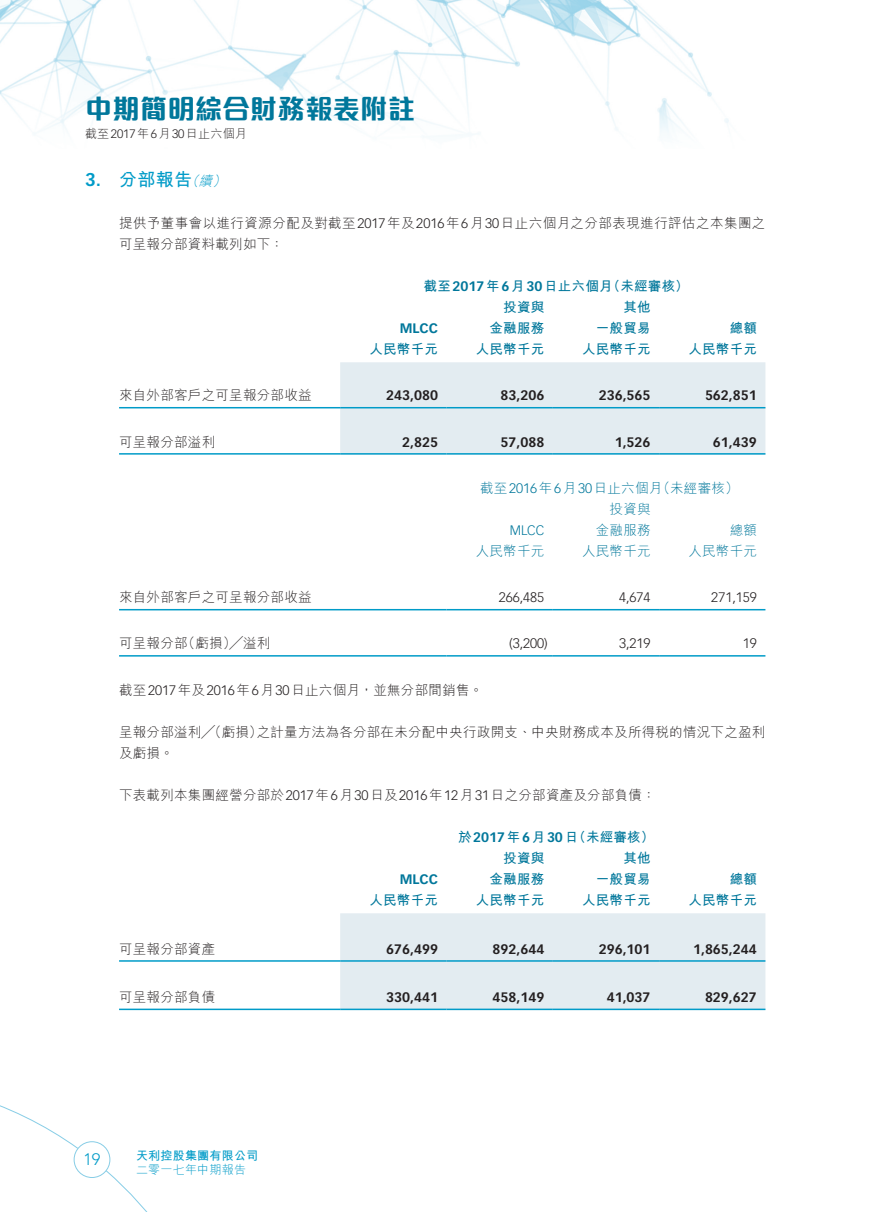
<style>
.page{position:relative;width:893px;height:1212px;background:#fff}
.page>*{position:absolute;margin:0;border:0;box-sizing:border-box;transform-origin:0 0}
.t1{font:800 27px "M Elle HK";letter-spacing:.02em;color:#00779b}
._01_H1{font:700 18px "M Hei HK";color:#009bc8}
._01_H1-2{font:700 18px "Vectora LT Std";color:#009bc8}
.t2{font:300 16.5px "Avenir LT Std";color:#009bc8}
._00_txt{font:300 13.5px/21px "M Hei HK";letter-spacing:.02em;color:#231f20}
._50_Table_txt{font:700 13.5px "M Hei HK";letter-spacing:.02em;color:#00779b}
._50_Table_txt-2{font:700 13.5px "Vectora LT Std";color:#231f20}
._50_Table_txt-3{font:300 13.5px "M Hei HK";letter-spacing:.02em;color:#231f20}
._50_Table_txt-4{font:300 13.5px "M Hei HK";letter-spacing:.02em;color:#00779b}
._50_Table_txt-5{font:300 13.5px "Vectora LT Std";color:#231f20}
._50_Table_txt-6{font:700 13.5px "Vectora LT Std";color:#00779b}
._50_Table_txt-7{font:300 13.5px "Vectora LT Std";color:#00779b}
._01_H1-3{font:italic 300 13.5px "M Hei HK";color:#009bc8}
.t3{font:300 12px "M Hei HK";letter-spacing:.02em;color:#231f20}
.t4{font:700 12px "M Hei HK";letter-spacing:.02em;color:#009bc8}
.t5{font:300 12px "M Hei HK";letter-spacing:.02em;color:#009bc8}
.s1{font-family:"Vectora LT Std"}
</style>
<div class="page">
<img style="left:0;top:0;width:729px;height:135px">
<div style="left:74px;top:1141px;width:36px;height:37px;border:1px solid #87cde6;border-radius:50%"></div>
<svg style="left:105px;top:1169px;width:43px;height:43px"></svg>
<svg style="left:0;top:1105px;width:79px;height:44px"></svg>
<div style="left:340px;top:362px;width:425px;height:91px;background:#e3ecf1"></div>
<hr style="left:119px;top:407px;width:221px;height:1px;background:#009bc8">
<hr style="left:340px;top:407px;width:106px;height:1px;background:#009bc8">
<hr style="left:446px;top:407px;width:107px;height:1px;background:#009bc8">
<hr style="left:553px;top:407px;width:106px;height:1px;background:#009bc8">
<hr style="left:659px;top:407px;width:106px;height:1px;background:#009bc8">
<hr style="left:119px;top:453px;width:221px;height:2px;background:#009bc8">
<hr style="left:340px;top:453px;width:106px;height:2px;background:#009bc8">
<hr style="left:446px;top:453px;width:107px;height:2px;background:#009bc8">
<hr style="left:553px;top:453px;width:106px;height:2px;background:#009bc8">
<hr style="left:659px;top:453px;width:106px;height:2px;background:#009bc8">
<hr style="left:119px;top:609px;width:327px;height:1px;background:#009bc8">
<hr style="left:446px;top:609px;width:107px;height:1px;background:#009bc8">
<hr style="left:553px;top:609px;width:106px;height:1px;background:#009bc8">
<hr style="left:659px;top:609px;width:106px;height:1px;background:#009bc8">
<hr style="left:119px;top:655px;width:327px;height:1px;background:#009bc8">
<hr style="left:446px;top:655px;width:107px;height:1px;background:#009bc8">
<hr style="left:553px;top:655px;width:106px;height:1px;background:#009bc8">
<hr style="left:659px;top:655px;width:106px;height:1px;background:#009bc8">
<div style="left:340px;top:913px;width:425px;height:95px;background:#e3ecf1"></div>
<hr style="left:119px;top:960px;width:221px;height:2px;background:#009bc8">
<hr style="left:340px;top:960px;width:106px;height:2px;background:#009bc8">
<hr style="left:446px;top:960px;width:107px;height:2px;background:#009bc8">
<hr style="left:553px;top:960px;width:106px;height:2px;background:#009bc8">
<hr style="left:659px;top:960px;width:106px;height:2px;background:#009bc8">
<hr style="left:119px;top:1008px;width:221px;height:2px;background:#009bc8">
<hr style="left:340px;top:1008px;width:106px;height:2px;background:#009bc8">
<hr style="left:446px;top:1008px;width:107px;height:2px;background:#009bc8">
<hr style="left:553px;top:1008px;width:106px;height:2px;background:#009bc8">
<hr style="left:659px;top:1008px;width:106px;height:2px;background:#009bc8">
<h1 class="t1" style="left:85px;top:95px;width:331px">中期簡明綜合財務報表附註</h1>
<p class="t3" style="left:85px;top:127px;width:163px">截至<span class="s1">2017</span>年<span class="s1">6</span>月<span class="s1">30</span>日止六個月</p>
<p class="_01_H1-3" style="left:212px;top:174px;width:18px">(</p>
<p class="_01_H1" style="left:119px;top:166px;width:75px">分部報告</p>
<p class="_01_H1-2" style="left:85px;top:169px;width:17px">3.</p>
<p class="_01_H1-3" style="left:199px;top:174px;width:18px">續</p>
<p class="_01_H1-3" style="left:185px;top:174px;width:18px">（</p>
<p class="_00_txt" style="left:119px;top:213px;width:648px">提供予董事會以進行資源分配及對截至<span class="s1">2017</span>年及<span class="s1">2016</span>年<span class="s1">6</span>月<span class="s1">30</span>日止六個月之分部表現進行評估之本集團之可呈報分部資料載列如下：</p>
<p class="_50_Table_txt" style="left:607px;top:276px;width:83px">（未經審核(</p>
<p class="_50_Table_txt" style="left:424px;top:276px;width:190px">截至<span class="s1">2017</span>年<span class="s1">6</span>月<span class="s1">30</span>日止六個月</p>
<p class="_50_Table_txt-6" style="left:400px;top:320px;width:40px">MLCC</p>
<p class="_50_Table_txt" style="left:623px;top:297px;width:29px">其他</p>
<p class="_50_Table_txt" style="left:503px;top:297px;width:43px">投資與</p>
<p class="_50_Table_txt" style="left:489px;top:318px;width:56px">金融服務</p>
<p class="_50_Table_txt" style="left:596px;top:318px;width:56px">一般貿易</p>
<p class="_50_Table_txt" style="left:730px;top:318px;width:29px">總額</p>
<p class="_50_Table_txt" style="left:369px;top:339px;width:70px">人民幣千元</p>
<p class="_50_Table_txt" style="left:476px;top:339px;width:70px">人民幣千元</p>
<p class="_50_Table_txt" style="left:582px;top:339px;width:70px">人民幣千元</p>
<p class="_50_Table_txt" style="left:688px;top:339px;width:70px">人民幣千元</p>
<p class="_50_Table_txt-3" style="left:119px;top:388px;width:194px">來自外部客戶之可呈報分部收益</p>
<p class="_50_Table_txt-2" style="left:386px;top:387px;width:53px">243,080</p>
<p class="_50_Table_txt-2" style="left:500px;top:387px;width:45px">83,206</p>
<p class="_50_Table_txt-2" style="left:599px;top:387px;width:53px">236,565</p>
<p class="_50_Table_txt-2" style="left:705px;top:387px;width:53px">562,851</p>
<p class="_50_Table_txt-3" style="left:119px;top:435px;width:98px">可呈報分部溢利</p>
<p class="_50_Table_txt-2" style="left:402px;top:433px;width:37px">2,825</p>
<p class="_50_Table_txt-2" style="left:500px;top:433px;width:45px">57,088</p>
<p class="_50_Table_txt-2" style="left:615px;top:433px;width:37px">1,526</p>
<p class="_50_Table_txt-2" style="left:713px;top:433px;width:45px">61,439</p>
<p class="_50_Table_txt-4" style="left:657px;top:481px;width:83px">（未經審核(</p>
<p class="_50_Table_txt-4" style="left:480px;top:481px;width:184px">截至<span class="s1">2016</span>年<span class="s1">6</span>月<span class="s1">30</span>日止六個月</p>
<p class="_50_Table_txt-7" style="left:510px;top:523px;width:36px">MLCC</p>
<p class="_50_Table_txt-4" style="left:610px;top:502px;width:43px">投資與</p>
<p class="_50_Table_txt-4" style="left:596px;top:523px;width:56px">金融服務</p>
<p class="_50_Table_txt-4" style="left:730px;top:523px;width:29px">總額</p>
<p class="_50_Table_txt-4" style="left:476px;top:544px;width:70px">人民幣千元</p>
<p class="_50_Table_txt-4" style="left:582px;top:544px;width:70px">人民幣千元</p>
<p class="_50_Table_txt-4" style="left:688px;top:544px;width:70px">人民幣千元</p>
<p class="_50_Table_txt-3" style="left:119px;top:590px;width:194px">來自外部客戶之可呈報分部收益</p>
<p class="_50_Table_txt-5" style="left:499px;top:590px;width:47px">266,485</p>
<p class="_50_Table_txt-5" style="left:619px;top:590px;width:33px">4,674</p>
<p class="_50_Table_txt-5" style="left:711px;top:590px;width:47px">271,159</p>
<p class="_50_Table_txt-3" style="left:182px;top:637px;width:90px">（虧損）╱溢利</p>
<p class="_50_Table_txt-3" style="left:119px;top:637px;width:70px">可呈報分部</p>
<p class="_00_txt" style="left:119px;top:679px;width:365px">截至<span class="s1">2017</span>年及<span class="s1">2016</span>年<span class="s1">6</span>月<span class="s1">30</span>日止六個月，並無分部間銷售。</p>
<p class="_00_txt" style="left:257px;top:721px;width:510px">之計量方法為各分部在未分配中央行政開支、中央財務成本及所得稅的情況下之盈利</p>
<p class="_50_Table_txt-5" style="left:509px;top:636px;width:40px">)3,200(</p>
<p class="_50_Table_txt-5" style="left:619px;top:636px;width:33px">3,219</p>
<p class="_50_Table_txt-5" style="left:743px;top:636px;width:16px">19</p>
<p class="_00_txt" style="left:119px;top:721px;width:145px">呈報分部溢利╱（虧損）及虧損。</p>
<p class="_00_txt" style="left:119px;top:784px;width:538px">下表載列本集團經營分部於<span class="s1">2017</span>年<span class="s1">6</span>月<span class="s1">30</span>日及<span class="s1">2016</span>年<span class="s1">12</span>月<span class="s1">31</span>日之分部資產及分部負債：</p>
<p class="_50_Table_txt" style="left:458px;top:827px;width:198px">於<span class="s1">2017</span>年<span class="s1">6</span>月<span class="s1">30</span> （日未經審核(</p>
<p class="_50_Table_txt-6" style="left:400px;top:871px;width:40px">MLCC</p>
<p class="_50_Table_txt" style="left:623px;top:848px;width:29px">其他</p>
<p class="_50_Table_txt" style="left:503px;top:848px;width:43px">投資與</p>
<p class="_50_Table_txt" style="left:489px;top:869px;width:56px">金融服務</p>
<p class="_50_Table_txt" style="left:596px;top:869px;width:56px">一般貿易</p>
<p class="_50_Table_txt" style="left:730px;top:869px;width:29px">總額</p>
<p class="_50_Table_txt-3" style="left:119px;top:942px;width:98px">可呈報分部資產</p>
<p class="_50_Table_txt-3" style="left:119px;top:990px;width:98px">可呈報分部負債</p>
<p class="t2" style="left:83px;top:1150px;width:19px">19</p>
<p class="t4" style="left:136px;top:1147px;width:124px">天利控股集團有限公司</p>
<p class="t5" style="left:136px;top:1164px;width:111px">二零一七年中期報告</p>
<p class="_50_Table_txt" style="left:369px;top:890px;width:70px">人民幣千元</p>
<p class="_50_Table_txt" style="left:476px;top:890px;width:70px">人民幣千元</p>
<p class="_50_Table_txt" style="left:582px;top:890px;width:70px">人民幣千元</p>
<p class="_50_Table_txt" style="left:688px;top:890px;width:70px">人民幣千元</p>
<p class="_50_Table_txt-2" style="left:386px;top:940px;width:53px">676,499</p>
<p class="_50_Table_txt-2" style="left:492px;top:940px;width:53px">892,644</p>
<p class="_50_Table_txt-2" style="left:599px;top:940px;width:53px">296,101</p>
<p class="_50_Table_txt-2" style="left:693px;top:940px;width:65px">1,865,244</p>
<p class="_50_Table_txt-2" style="left:386px;top:989px;width:53px">330,441</p>
<p class="_50_Table_txt-2" style="left:492px;top:989px;width:53px">458,149</p>
<p class="_50_Table_txt-2" style="left:607px;top:989px;width:45px">41,037</p>
<p class="_50_Table_txt-2" style="left:705px;top:989px;width:53px">829,627</p>
</div>
